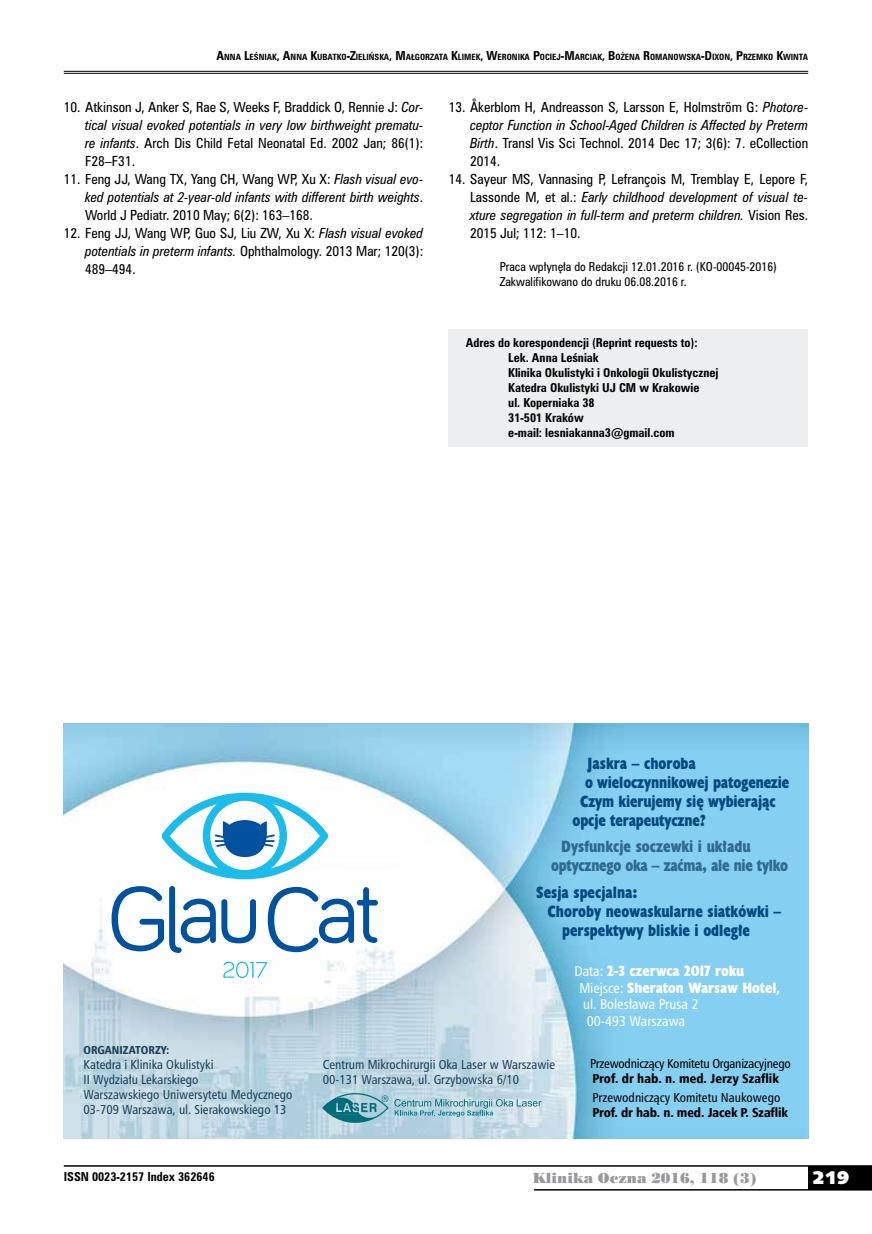
<style>
.page{position:relative;width:872px;height:1234px;background:#fff}
.page>*{position:absolute;margin:0;border:0;box-sizing:border-box;transform-origin:0 0}
.t1{font:18px "Humanst 531 U Blk PL";color:#fff}
.t2{font:15px "Humanst 521 X Bd Cn PL";color:#004a80;scale:.94 1}
.t3{font:15px/18.8px "Humanst 521 X Bd Cn PL";letter-spacing:-.02em;color:#316991;scale:.94 1}
.t4{font:13.8px/16.5px "Humanst 521 X Bd Cn PL";color:#fff}
.t5{font:13.8px/16.5px "Humnst 777 Cn PL";color:#fff}
.t6{font:13.5px "Poster Bodoni PL";color:#98989c}
.t7{font:12.75px/18px "Zurich Cn PL";color:#000;text-align:justify}
.t8{font:italic 12.75px/18px "Zurich Cn PL";color:#000;text-align:justify}
.t9{font:12.45px/15px "Humnst 777 Cn PL";color:#1a415d}
.t10{font:12.45px "Humnst 777 Blk Cn PL";letter-spacing:-.01em;color:#000}
.t11{font:12.45px "Humnst 777 Cn PL";letter-spacing:-.02em;color:#000}
.t12{font:12.45px "Humnst 777 Cn PL";color:#000}
.t13{font:700 11.25px/15px "Zurich Cn PL";color:#000}
.t14{font:11.25px/15px "Zurich Cn PL";color:#000}
.t15{font:11.1px "Humnst 777 Blk Cn PL";color:#1a415d}
.t16{font:700 7.8px "Zurich Cn PL";color:#000}
.s1{font-size:11.25px}
.s2{font-style:italic}
.s3{font-style:normal}
.s4{font-family:"Humnst 777 Cn PL"}
.s5{font-family:"Humnst 777 Blk Cn PL"}
</style>
<div class="page">
<div style="left:808px;top:1165px;width:64px;height:24px;background:#000"></div>
<hr style="left:64px;top:1164px;width:808px;height:2px;background:#000">
<hr style="left:534px;top:1188px;width:338px;height:2px;background:#000">
<hr style="left:64px;top:71px;width:744px;height:1px;background:#000">
<hr style="left:64px;top:73px;width:744px;height:1px;background:#000">
<div style="left:449px;top:330px;width:359px;height:117px;background:#edeeef"></div>
<img style="left:64px;top:723px;width:744px;height:415px">
<svg style="left:223px;top:961px;width:44px;height:16px"></svg>
<svg style="left:112px;top:885px;width:144px;height:67px"></svg>
<svg style="left:268px;top:886px;width:110px;height:65px"></svg>
<svg style="left:161px;top:792px;width:167px;height:87px"></svg>
<svg style="left:322px;top:1092px;width:219px;height:30px;background:#98c2ce"></svg>
<p class="t16" style="left:217px;top:52px;width:593px"><span class="s1">A</span>NNA <span class="s1">L</span>EŚNIAK<span class="s1">, A</span>NNA <span class="s1">K</span>UBATKO<span class="s1">-Z</span>IELIŃSKA<span class="s1">, M</span>AŁGORZATA <span class="s1">K</span>LIMEK<span class="s1">, W</span>ERONIKA <span class="s1">P</span>OCIEJ<span class="s1">-M</span>ARCIAK<span class="s1">, B</span> OŻENA <span class="s1">R</span>OMANOWSKA<span class="s1">-D</span>IXON<span class="s1">, P</span>RZEMKO <span class="s1">K</span>WINTA</p>
<p class="t7" style="left:85px;top:97px;width:340px;text-indent:-21px">10. Atkinson J, Anker S, Rae S, Weeks F, Braddick O, Rennie J: <span class="s2">Cor&shy;tical visual evoked potentials in very low birthweight prematu&shy;re infants</span>. Arch Dis Child Fetal Neonatal Ed. 2002 Jan; 86(1):<br>F28–F31.</p>
<p class="t8" style="left:85px;top:169px;width:340px;text-indent:-21px"><span class="s3">11. Feng JJ, Wang TX, Yang CH, Wang WP, Xu X:</span> Flash visual evo&shy;ked potentials at 2-year-old infants with different birth weights<span class="s3">.<br>World J Pediatr. 2010 May; 6(2): 163–168.</span></p>
<p class="t7" style="left:85px;top:223px;width:340px;text-indent:-21px">12. Feng JJ, Wang WP, Guo SJ, Liu ZW, Xu X: <span class="s2">Flash visual evoked potentials in preterm infants.</span> Ophthalmology. 2013 Mar; 120(3):<br>489–494.</p>
<p class="t7" style="left:470px;top:97px;width:340px;text-indent:-21px">13. Åkerblom H, Andreasson S, Larsson E, Holmström G: <span class="s2">Photore&shy;ceptor Function in School-Aged Children is Affected by Preterm Birth</span>. Transl Vis Sci Technol. 2014 Dec 17; 3(6): 7. eCollection 2014.</p>
<p class="t7" style="left:470px;top:169px;width:340px;text-indent:-21px">14. Sayeur MS, Vannasing P, Lefrançois M, Tremblay E, Lepore F, Lassonde M, et al.: <span class="s2">Early childhood development of visual te&shy;xture segregation in full-term and preterm children.</span> Vision Res.<br>2015 Jul; 112: 1–10.</p>
<p class="t14" style="left:500px;top:259px;width:278px">Praca wpłynęła do Redakcji 12.01.2016 r. (KO-00045-2016)<br>Zakwalifikowano do druku 06.08.2016 r.</p>
<p class="t13" style="left:508px;top:335px;width:212px;text-indent:-43px">Adres do korespondencji (Reprint requests to):<br>Lek. Anna Leśniak<br>Klinika Okulistyki i Onkologii Okulistycznej<br>Katedra Okulistyki UJ CM w Krakowie<br>ul. Koperniaka 38<br>31-501 Kraków<br>e-mail: lesniakanna3@gmail.com</p>
<p class="t2" style="left:587px;top:753px;width:117px">Jaskra – choroba</p>
<p class="t2" style="left:585px;top:772px;width:219px">o wieloczynnikowej patogenezie</p>
<p class="t2" style="left:580px;top:790px;width:210px">Czym kierujemy się wybierając</p>
<p class="t2" style="left:572px;top:809px;width:143px">opcje terapeutyczne?</p>
<p class="t3" style="left:551px;top:836px;width:253px;text-indent:10px">Dysfunkcje soczewki i układu optycznego oka – zaćma, ale nie tylko</p>
<p class="t2" style="left:536px;top:882px;width:109px">Sesja specjalna:</p>
<p class="t2" style="left:547px;top:900px;width:250px">Choroby neowaskularne siatkówki –</p>
<p class="t2" style="left:562px;top:919px;width:201px">perspektywy bliskie i odległe</p>
<p class="t4" style="left:579px;top:962px;width:202px;text-indent:-5px"><span class="s4">Data:</span> 2-3 czerwca 2017 roku<br><span class="s4">Miejsce:</span> Sheraton Warsaw Hotel<span class="s5">,</span></p>
<p class="t5" style="left:583px;top:995px;width:117px">ul. Bolesława Prusa 2<br>00-493 Warszawa</p>
<p class="t15" style="left:84px;top:1042px;width:87px">ORGANIZATORZY:</p>
<p class="t9" style="left:84px;top:1056px;width:210px">Katedra i Klinika Okulistyki<br>II Wydziału Lekarskiego<br>Warszawskiego Uniwersytetu Medycznego 03-709 Warszawa, ul. Sierakowskiego 13</p>
<p class="t11" style="left:590px;top:1055px;width:202px">Przewodniczący Komitetu Organizacyjnego</p>
<p class="t9" style="left:323px;top:1056px;width:234px">Centrum Mikrochirurgii Oka Laser w Warszawie<br>00-131 Warszawa, ul. Grzybowska 6/10</p>
<p class="t10" style="left:592px;top:1070px;width:188px">Prof. dr hab. n. med. Jerzy Szaflik</p>
<p class="t12" style="left:592px;top:1089px;width:189px">Przewodniczący Komitetu Naukowego</p>
<p class="t10" style="left:592px;top:1104px;width:197px">Prof. dr hab. n. med. Jacek P. Szaflik</p>
<p class="t13" style="left:64px;top:1168px;width:152px">ISSN 0023-2157 Index 362646</p>
<p class="t6" style="left:532px;top:1168px;width:225px">Klinika Oczna 2016, 118 (3)</p>
<h1 class="t1" style="left:812px;top:1165px;width:38px">219</h1>
</div>
